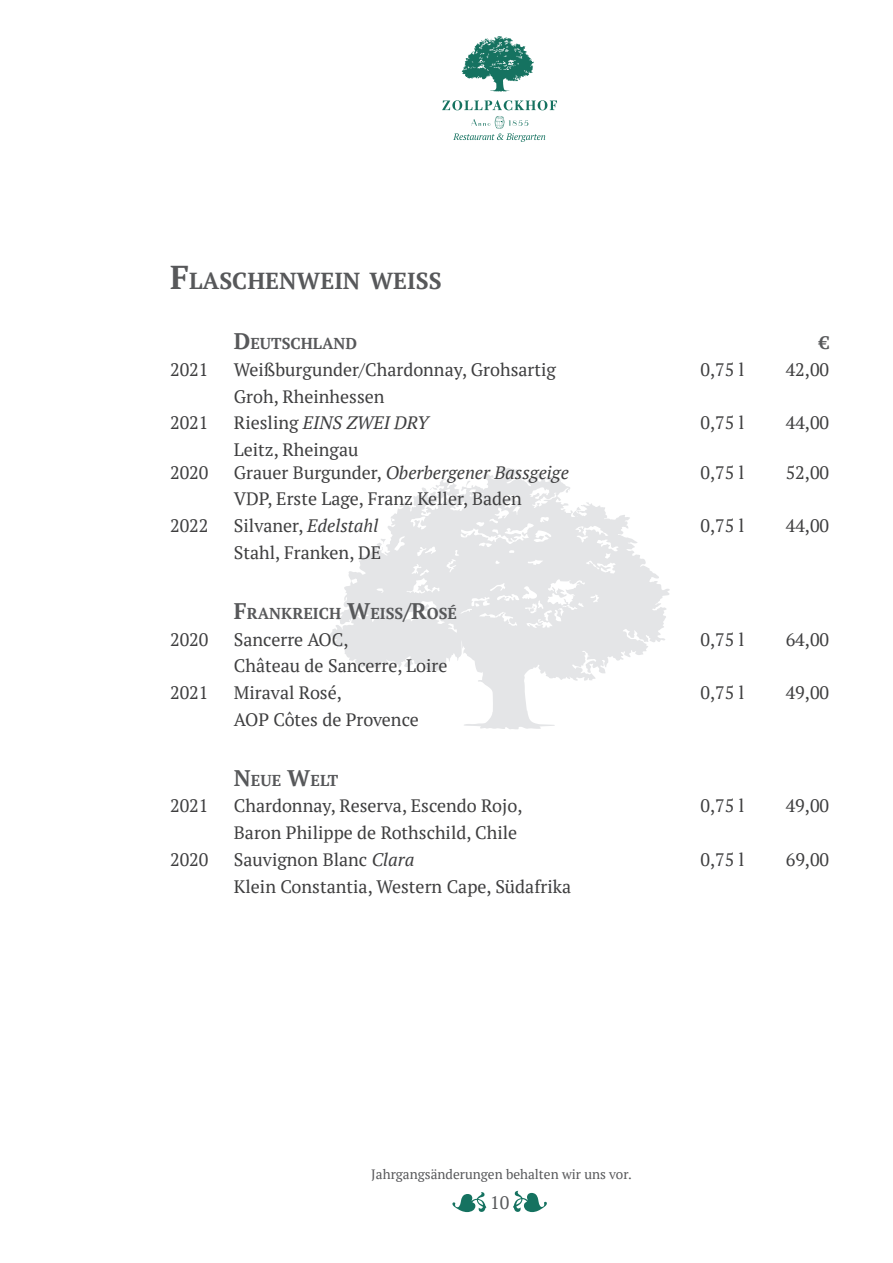
<style>
.page{position:relative;width:893px;height:1263px;background:#fff}
.page>*{position:absolute;margin:0;border:0;box-sizing:border-box;transform-origin:0 0}
.Mittelüberschrift{font:700 23.1px "PT Serif";color:#57585a}
.Unterüberschrift{font:700 22.5px "PT Serif";color:#57585a}
.Fließtext_Tabelle_en{font:18px "PT Serif";color:#3e3e3f}
.Fließtext_Tabelle_en-2{font:italic 18px "PT Serif";color:#3e3e3f}
.t1{font:18px "PT Serif";color:#57585a}
.Unterüberschrift-2{font:700 18px "PT Serif";color:#57585a}
.Unterüberschrift-3{font:700 15.75px "PT Serif";color:#57585a}
.t2{font:13.5px "PT Serif";color:#57585a}
.s1{font-size:33px}
.s2{font-size:22.5px}
.s3{font-style:normal}
.s4{font-style:italic}
</style>
<div class="page">
<svg style="left:452px;top:1192px;width:34px;height:20px"></svg>
<svg style="left:513px;top:1191px;width:34px;height:21px"></svg>
<svg style="left:442px;top:100px;width:115px;height:10px"></svg>
<svg style="left:462px;top:36px;width:72px;height:56px"></svg>
<svg style="left:453px;top:116px;width:92px;height:26px"></svg>
<svg style="left:329px;top:468px;width:341px;height:261px;fill:#e5e6e7"></svg>
<svg style="left:377px;top:539px;width:9px;height:7px"></svg>
<svg style="left:448px;top:478px;width:4px;height:3px"></svg>
<svg style="left:430px;top:487px;width:7px;height:3px"></svg>
<p class="Mittelüberschrift" style="left:170px;top:266px;width:259px"><span class="s1">F</span>LASCHENWEIN WEISS</p>
<p class="Unterüberschrift-3" style="left:234px;top:333px;width:124px"><span class="s2">D</span>EUTSCHLAND</p>
<p class="Unterüberschrift-2" style="left:819px;top:331px;width:12px">€</p>
<p class="Fließtext_Tabelle_en" style="left:170px;top:358px;width:40px">2021</p>
<p class="Fließtext_Tabelle_en" style="left:234px;top:358px;width:324px">Weißburgunder/Chardonnay, Grohsartig</p>
<p class="Fließtext_Tabelle_en" style="left:700px;top:358px;width:45px">0,75 l</p>
<p class="Fließtext_Tabelle_en" style="left:786px;top:358px;width:45px">42,00</p>
<p class="Fließtext_Tabelle_en" style="left:234px;top:385px;width:152px">Groh, Rheinhessen</p>
<p class="Fließtext_Tabelle_en" style="left:170px;top:411px;width:40px">2021</p>
<p class="Fließtext_Tabelle_en-2" style="left:234px;top:412px;width:196px"><span class="s3">Riesling</span> EINS ZWEI DRY</p>
<p class="Fließtext_Tabelle_en" style="left:700px;top:411px;width:45px">0,75 l</p>
<p class="Fließtext_Tabelle_en" style="left:786px;top:411px;width:45px">44,00</p>
<p class="Fließtext_Tabelle_en" style="left:234px;top:438px;width:126px">Leitz, Rheingau</p>
<p class="Fließtext_Tabelle_en" style="left:170px;top:461px;width:40px">2020</p>
<p class="Fließtext_Tabelle_en-2" style="left:234px;top:461px;width:337px"><span class="s3">Grauer Burgunder,</span> Oberbergener Bassgeige</p>
<p class="Fließtext_Tabelle_en" style="left:700px;top:461px;width:45px">0,75 l</p>
<p class="Fließtext_Tabelle_en" style="left:786px;top:461px;width:45px">52,00</p>
<p class="Fließtext_Tabelle_en" style="left:234px;top:487px;width:290px">VDP, Erste Lage, Franz Keller, Baden</p>
<p class="Fließtext_Tabelle_en" style="left:170px;top:514px;width:40px">2022</p>
<p class="Fließtext_Tabelle_en" style="left:234px;top:514px;width:146px">Silvaner, <span class="s4">Edelstahl</span></p>
<p class="Fließtext_Tabelle_en" style="left:700px;top:514px;width:45px">0,75 l</p>
<p class="Fließtext_Tabelle_en" style="left:786px;top:514px;width:45px">44,00</p>
<p class="Fließtext_Tabelle_en" style="left:234px;top:541px;width:149px">Stahl, Franken, DE</p>
<p class="Unterüberschrift" style="left:170px;top:596px;width:39px">F</p>
<p class="Unterüberschrift-3" style="left:247px;top:603px;width:212px">RANKREICH <span class="s2">W</span>EISS<span class="s2">/R</span>OSÉ</p>
<p class="Fließtext_Tabelle_en" style="left:170px;top:627px;width:40px">2020</p>
<p class="Fließtext_Tabelle_en" style="left:234px;top:627px;width:116px">Sancerre AOC,</p>
<p class="Fließtext_Tabelle_en" style="left:700px;top:627px;width:45px">0,75 l</p>
<p class="Fließtext_Tabelle_en" style="left:786px;top:627px;width:45px">64,00</p>
<p class="Fließtext_Tabelle_en" style="left:234px;top:654px;width:215px">Château de Sancerre, Loire</p>
<p class="Fließtext_Tabelle_en" style="left:170px;top:681px;width:40px">2021</p>
<p class="Fließtext_Tabelle_en" style="left:234px;top:681px;width:110px">Miraval Rosé,</p>
<p class="Fließtext_Tabelle_en" style="left:700px;top:681px;width:45px">0,75 l</p>
<p class="Fließtext_Tabelle_en" style="left:786px;top:681px;width:45px">49,00</p>
<p class="Fließtext_Tabelle_en" style="left:234px;top:708px;width:186px">AOP Côtes de Provence</p>
<p class="Unterüberschrift-3" style="left:234px;top:769px;width:106px"><span class="s2">N</span>EUE <span class="s2">W</span>ELT</p>
<p class="Fließtext_Tabelle_en" style="left:170px;top:794px;width:40px">2021</p>
<p class="Fließtext_Tabelle_en" style="left:234px;top:794px;width:290px">Chardonnay, Reserva, Escendo Rojo,</p>
<p class="Fließtext_Tabelle_en" style="left:700px;top:794px;width:45px">0,75 l</p>
<p class="Fließtext_Tabelle_en" style="left:786px;top:794px;width:45px">49,00</p>
<p class="Fließtext_Tabelle_en" style="left:234px;top:821px;width:285px">Baron Philippe de Rothschild, Chile</p>
<p class="Fließtext_Tabelle_en" style="left:170px;top:848px;width:40px">2020</p>
<p class="Fließtext_Tabelle_en" style="left:234px;top:848px;width:182px">Sauvignon Blanc <span class="s4">Clara</span></p>
<p class="Fließtext_Tabelle_en" style="left:700px;top:848px;width:45px">0,75 l</p>
<p class="Fließtext_Tabelle_en" style="left:786px;top:848px;width:45px">69,00</p>
<p class="Fließtext_Tabelle_en" style="left:234px;top:874px;width:339px">Klein Constantia, Western Cape, Südafrika</p>
<p class="t2" style="left:371px;top:1166px;width:262px">Jahrgangsänderungen behalten wir uns vor.</p>
<p class="t1" style="left:490px;top:1191px;width:21px">10</p>
</div>
